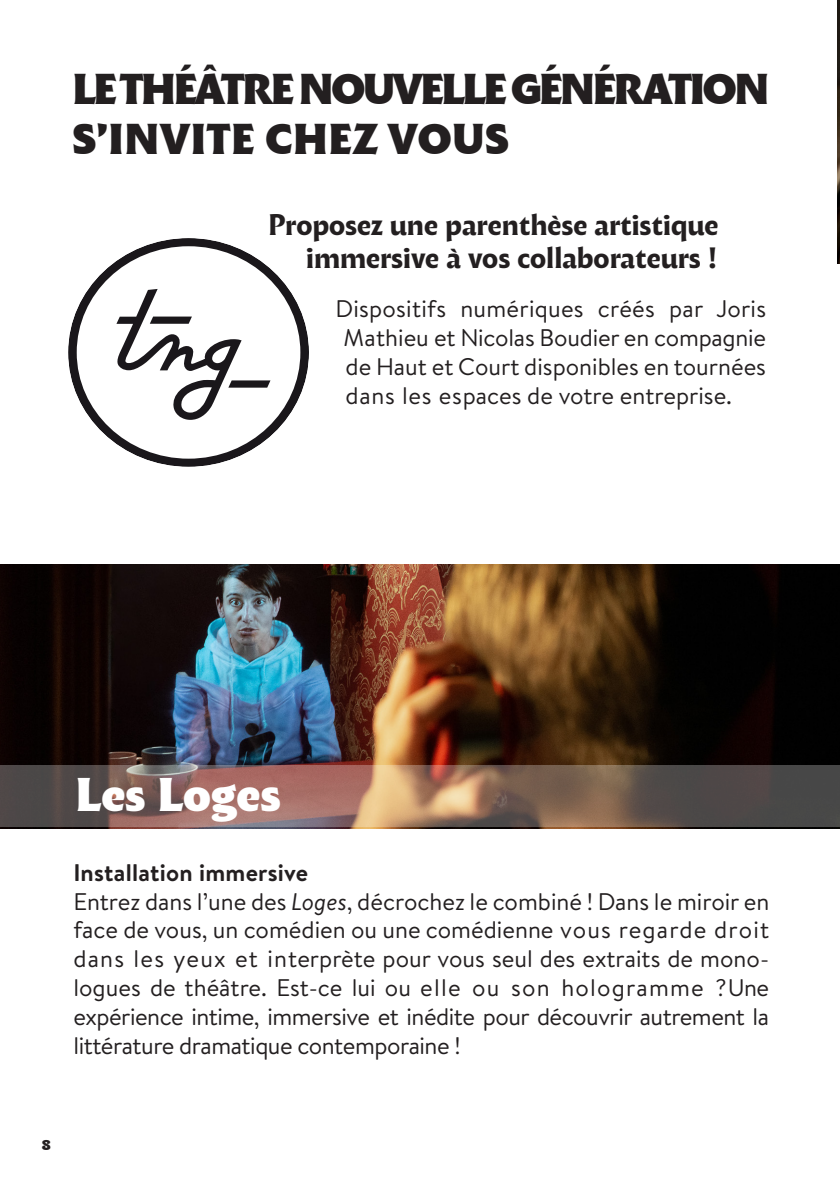
<style>
.page{position:relative;width:840px;height:1191px;background:#fff}
.page>*{position:absolute;margin:0;border:0;box-sizing:border-box;transform-origin:0 0}
.t1{font:800 46px "Malik";color:#fff}
.t2{font:800 42px "Malik";letter-spacing:-.07em;color:#231f20}
.t3{font:800 42px "Malik";color:#231f20}
.t4{font:700 28px "Malik";color:#231f20}
.t5{font:24px/28.8px "Brandon Text";letter-spacing:-.02em;color:#231f20;text-align:justify}
.t6{font:700 24px "Brandon Text";letter-spacing:.01em;color:#231f20}
.t7{font:800 14px "Malik";color:#231f20}
.s1{font-style:italic}
</style>
<div class="page">
<img style="left:837px;top:0;width:2px;height:263px">
<img style="left:0;top:564px;width:839px;height:264px">
<hr style="left:839px;top:564px;width:1px;height:264px;background:#00aeef">
<svg style="left:0;top:765px;width:839px;height:62px;background:#7e6359"></svg>
<hr style="left:839px;top:769px;width:1px;height:62px;background:#fff">
<svg style="left:68px;top:238px;width:241px;height:229px"></svg>
<svg style="left:115px;top:289px;width:155px;height:131px"></svg>
<p class="t2" style="left:72px;top:58px;width:698px">LE THÉÂTRE NOUVELLE GÉNÉRATION</p>
<p class="t3" style="left:72px;top:108px;width:438px">S’INVITE CHEZ VOUS</p>
<p class="t4" style="left:268px;top:205px;width:452px">Proposez une parenthèse artistique</p>
<p class="t4" style="left:306px;top:238px;width:412px">immersive à vos collaborateurs !</p>
<p class="t5" style="left:343px;top:294px;width:424px;text-indent:-8px">Dispositifs numériques créés par Joris Mathieu et Nicolas Boudier en compagnie de Haut et Court disponibles en tournées dans les espaces de votre entreprise.</p>
<p class="t1" style="left:75px;top:760px;width:207px">Les Loges</p>
<p class="t6" style="left:73px;top:855px;width:236px">Installation immersive</p>
<p class="t5" style="left:73px;top:886px;width:697px">Entrez dans l’une des <span class="s1">Loges</span>, décrochez le combiné ! Dans le miroir en face de vous, un comédien ou une comédienne vous regarde droit dans les yeux et interprète pour vous seul des extraits de mono&shy;logues de théâtre. Est-ce lui ou elle ou son hologramme ?Une expérience intime, immersive et inédite pour découvrir autrement la littérature dramatique contemporaine !</p>
<p class="t7" style="left:42px;top:1135px;width:11px">8</p>
</div>
